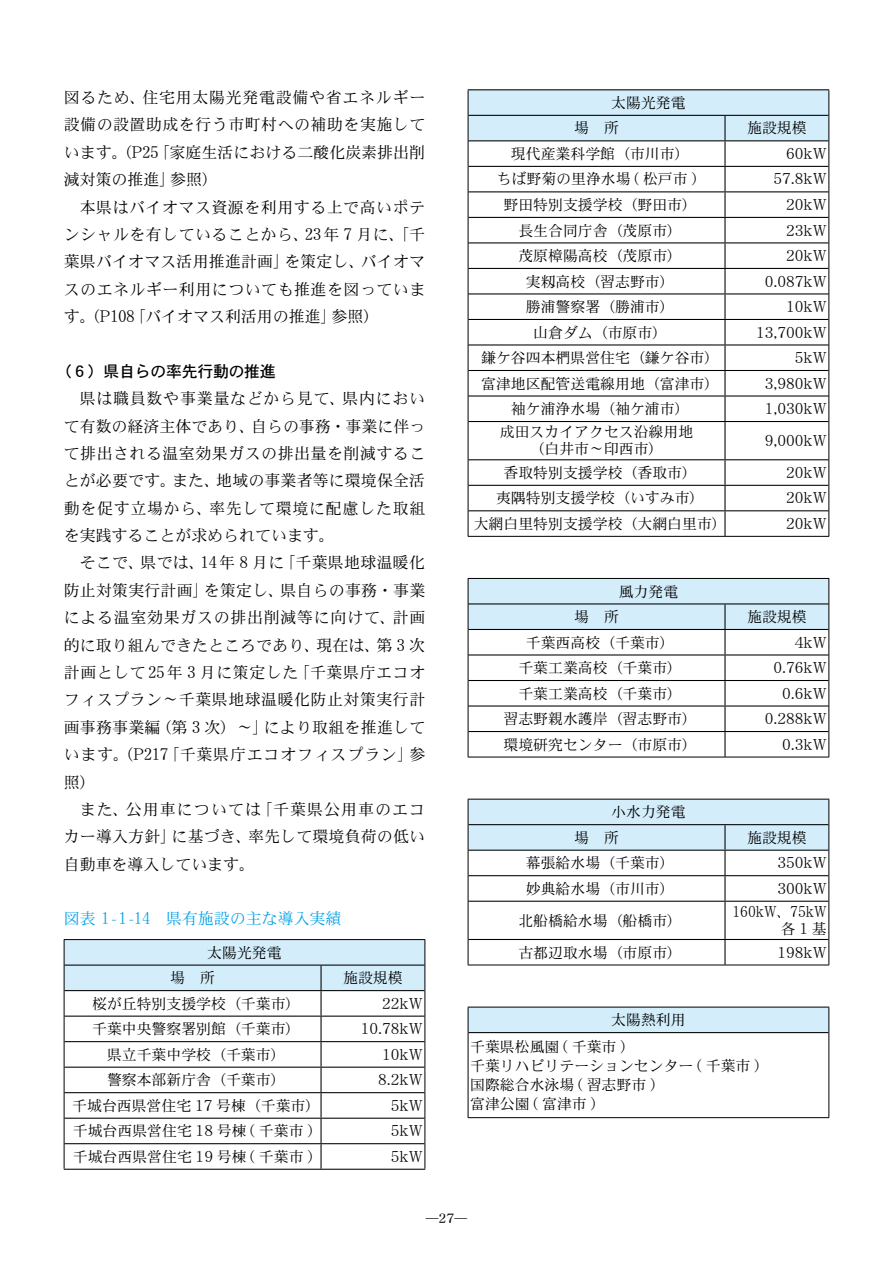
<style>
.page{position:relative;width:893px;height:1263px;background:#fff}
.page>*{position:absolute;margin:0;border:0;box-sizing:border-box;transform-origin:0 0}
.t1{font:15.9px/27.5px "DFHS Mincho Pro 6 N W3";letter-spacing:.015em;color:#000;text-align:justify}
.t2{font:15.9px "DFHS Mincho Pro 6 N W3";color:#00a0e9}
.t3{font:15.9px "DFHS Gothic Pro 6 N W5";letter-spacing:-.02em;color:#000}
.t4{font:14.85px/25.5px "DFHS Mincho Pro 6 N W3";color:#000}
.t5{font:14.85px/17px "DFHS Mincho Pro 6 N W3";color:#000;text-align:right;scale:.9 1}
.t6{font:12.75px "DFHS Mincho Pro 6 N W5";color:#000}
</style>
<div class="page">
<hr style="left:468px;top:89px;width:257px;height:1px;background:#000">
<hr style="left:725px;top:89px;width:104px;height:1px;background:#000">
<hr style="left:468px;top:421px;width:257px;height:1px;background:#000">
<hr style="left:725px;top:421px;width:103px;height:1px;background:#000">
<hr style="left:724px;top:422px;width:1px;height:37px;background:#000">
<hr style="left:468px;top:459px;width:257px;height:1px;background:#000">
<hr style="left:725px;top:459px;width:103px;height:1px;background:#000">
<hr style="left:468px;top:485px;width:257px;height:1px;background:#000">
<hr style="left:725px;top:485px;width:103px;height:1px;background:#000">
<hr style="left:468px;top:510px;width:257px;height:1px;background:#000">
<hr style="left:725px;top:510px;width:103px;height:1px;background:#000">
<svg style="left:724px;top:460px;width:1px;height:76px"></svg>
<svg style="left:468px;top:90px;width:361px;height:331px"></svg>
<hr style="left:468px;top:421px;width:1px;height:39px;background:#000">
<hr style="left:828px;top:421px;width:1px;height:39px;background:#000">
<svg style="left:468px;top:460px;width:1px;height:76px"></svg>
<svg style="left:828px;top:460px;width:1px;height:76px"></svg>
<hr style="left:468px;top:536px;width:257px;height:1px;background:#000">
<hr style="left:725px;top:536px;width:104px;height:1px;background:#000">
<hr style="left:468px;top:757px;width:257px;height:1px;background:#000">
<hr style="left:725px;top:757px;width:104px;height:1px;background:#000">
<svg style="left:468px;top:578px;width:361px;height:179px"></svg>
<hr style="left:468px;top:901px;width:1px;height:38px;background:#000">
<hr style="left:828px;top:901px;width:1px;height:38px;background:#000">
<svg style="left:468px;top:940px;width:1px;height:25px"></svg>
<svg style="left:828px;top:939px;width:1px;height:26px"></svg>
<hr style="left:468px;top:965px;width:257px;height:1px;background:#000">
<hr style="left:725px;top:965px;width:104px;height:1px;background:#000">
<svg style="left:468px;top:799px;width:361px;height:102px"></svg>
<hr style="left:468px;top:901px;width:257px;height:1px;background:#000">
<hr style="left:725px;top:901px;width:103px;height:1px;background:#000">
<hr style="left:724px;top:902px;width:1px;height:37px;background:#000">
<hr style="left:468px;top:939px;width:257px;height:1px;background:#000">
<hr style="left:725px;top:939px;width:103px;height:1px;background:#000">
<svg style="left:724px;top:940px;width:1px;height:25px"></svg>
<div style="left:468px;top:1007px;width:361px;height:25px;background:#d3edfb"></div>
<hr style="left:468px;top:1007px;width:361px;height:1px;background:#000">
<svg style="left:468px;top:1007px;width:1px;height:25px"></svg>
<svg style="left:828px;top:1007px;width:1px;height:25px"></svg>
<hr style="left:468px;top:1032px;width:1px;height:85px;background:#000">
<hr style="left:828px;top:1032px;width:1px;height:85px;background:#000">
<hr style="left:468px;top:1117px;width:361px;height:1px;background:#000">
<hr style="left:468px;top:1032px;width:360px;height:1px;background:#000">
<svg style="left:64px;top:939px;width:362px;height:230px"></svg>
<hr style="left:64px;top:964px;width:257px;height:2px;background:#000">
<hr style="left:321px;top:964px;width:104px;height:2px;background:#000">
<hr style="left:320px;top:966px;width:2px;height:24px;background:#000">
<hr style="left:64px;top:990px;width:257px;height:1px;background:#000">
<hr style="left:321px;top:990px;width:104px;height:1px;background:#000">
<hr style="left:320px;top:991px;width:2px;height:24px;background:#000">
<hr style="left:64px;top:1015px;width:257px;height:2px;background:#000">
<hr style="left:321px;top:1015px;width:104px;height:2px;background:#000">
<hr style="left:320px;top:1017px;width:2px;height:24px;background:#000">
<hr style="left:64px;top:1041px;width:257px;height:1px;background:#000">
<hr style="left:321px;top:1041px;width:104px;height:1px;background:#000">
<hr style="left:320px;top:1042px;width:2px;height:25px;background:#000">
<hr style="left:64px;top:1067px;width:257px;height:1px;background:#000">
<hr style="left:321px;top:1067px;width:104px;height:1px;background:#000">
<hr style="left:320px;top:1068px;width:2px;height:24px;background:#000">
<hr style="left:64px;top:1092px;width:257px;height:1px;background:#000">
<hr style="left:321px;top:1092px;width:104px;height:1px;background:#000">
<hr style="left:320px;top:1093px;width:2px;height:25px;background:#000">
<hr style="left:64px;top:1118px;width:257px;height:1px;background:#000">
<hr style="left:321px;top:1118px;width:104px;height:1px;background:#000">
<hr style="left:320px;top:1119px;width:2px;height:24px;background:#000">
<hr style="left:64px;top:1143px;width:257px;height:1px;background:#000">
<hr style="left:321px;top:1143px;width:104px;height:1px;background:#000">
<hr style="left:320px;top:1144px;width:2px;height:25px;background:#000">
<hr style="left:64px;top:1169px;width:257px;height:1px;background:#000">
<hr style="left:321px;top:1169px;width:104px;height:1px;background:#000">
<p class="t1" style="left:64px;top:84px;width:363px">図るため、住宅用太陽光発電設備や省エネルギー設備の設置助成を行う市町村への補助を実施しています。（P25「家庭生活における二酸化炭素排出削減対策の推進」参照）</p>
<p class="t1" style="left:64px;top:193px;width:363px;text-indent:16px">本県はバイオマス資源を利用する上で高いポテンシャルを有していることから、23年 7 月に、「千葉県バイオマス活用推進計画」を策定し、バイオマスのエネルギー利用についても推進を図っています。（P108「バイオマス利活用の推進」参照）</p>
<p class="t3" style="left:56px;top:359px;width:222px">（６）県自らの率先行動の推進</p>
<p class="t1" style="left:64px;top:385px;width:363px;text-indent:16px">県は職員数や事業量などから見て、県内において有数の経済主体であり、自らの事務・事業に伴って排出される温室効果ガスの排出量を削減することが必要です。また、地域の事業者等に環境保全活動を促す立場から、率先して環境に配慮した取組を実践することが求められています。</p>
<p class="t1" style="left:64px;top:549px;width:363px;text-indent:16px">そこで、県では、14年 8 月に「千葉県地球温暖化防止対策実行計画」を策定し、県自らの事務・事業による温室効果ガスの排出削減等に向けて、計画的に取り組んできたところであり、現在は、第 3 次計画として25年 3 月に策定した「千葉県庁エコオフィスプラン～千葉県地球温暖化防止対策実行計画事務事業編（第 3 次）～」により取組を推進しています。（P217「千葉県庁エコオフィスプラン」参照）</p>
<p class="t1" style="left:64px;top:795px;width:363px;text-indent:16px">また、公用車については「千葉県公用車のエコカー導入方針」に基づき、率先して環境負荷の低い自動車を導入しています。</p>
<p class="t2" style="left:64px;top:907px;width:279px">図表 1-1-14　県有施設の主な導入実績</p>
<p class="t4" style="left:170px;top:939px;width:113px;text-indent:37px">太陽光発電場　所</p>
<p class="t4" style="left:343px;top:965px;width:61px">施設規模</p>
<p class="t4" style="left:92px;top:991px;width:210px">桜が丘特別支援学校（千葉市）</p>
<p class="t4" style="left:382px;top:991px;width:42px">22kW</p>
<p class="t4" style="left:92px;top:1016px;width:210px">千葉中央警察署別館（千葉市）</p>
<p class="t4" style="left:361px;top:1016px;width:64px">10.78kW</p>
<p class="t4" style="left:107px;top:1042px;width:180px">県立千葉中学校（千葉市）</p>
<p class="t4" style="left:382px;top:1042px;width:42px">10kW</p>
<p class="t4" style="left:107px;top:1067px;width:180px">警察本部新庁舎（千葉市）</p>
<p class="t4" style="left:378px;top:1067px;width:46px">8.2kW</p>
<p class="t4" style="left:72px;top:1093px;width:250px">千城台西県営住宅 17 号棟（千葉市）</p>
<p class="t4" style="left:391px;top:1093px;width:33px">5kW</p>
<p class="t4" style="left:73px;top:1118px;width:241px">千城台西県営住宅 18 号棟 ( 千葉市 )</p>
<p class="t4" style="left:391px;top:1118px;width:33px">5kW</p>
<p class="t4" style="left:73px;top:1144px;width:241px">千城台西県営住宅 19 号棟 ( 千葉市 )</p>
<p class="t4" style="left:391px;top:1144px;width:33px">5kW</p>
<p class="t4" style="left:574px;top:90px;width:113px;text-indent:37px">太陽光発電場　所</p>
<p class="t4" style="left:747px;top:115px;width:61px">施設規模</p>
<p class="t4" style="left:511px;top:141px;width:180px">現代産業科学館（市川市）</p>
<p class="t4" style="left:786px;top:141px;width:42px">60kW</p>
<p class="t4" style="left:497px;top:166px;width:201px">ちば野菊の里浄水場 ( 松戸市 )</p>
<p class="t4" style="left:773px;top:166px;width:55px">57.8kW</p>
<p class="t4" style="left:503px;top:192px;width:195px">野田特別支援学校（野田市）</p>
<p class="t4" style="left:786px;top:192px;width:42px">20kW</p>
<p class="t4" style="left:518px;top:217px;width:165px">長生合同庁舎（茂原市）</p>
<p class="t4" style="left:786px;top:217px;width:42px">23kW</p>
<p class="t4" style="left:518px;top:243px;width:165px">茂原樟陽高校（茂原市）</p>
<p class="t4" style="left:786px;top:243px;width:42px">20kW</p>
<p class="t4" style="left:526px;top:268px;width:150px">実籾高校（習志野市）</p>
<p class="t4" style="left:765px;top:268px;width:64px">0.087kW</p>
<p class="t4" style="left:526px;top:294px;width:150px">勝浦警察署（勝浦市）</p>
<p class="t4" style="left:786px;top:294px;width:42px">10kW</p>
<p class="t4" style="left:533px;top:319px;width:135px">山倉ダム（市原市）</p>
<p class="t4" style="left:756px;top:319px;width:72px">13,700kW</p>
<p class="t4" style="left:481px;top:345px;width:240px">鎌ケ谷四本椚県営住宅（鎌ケ谷市）</p>
<p class="t4" style="left:795px;top:345px;width:33px">5kW</p>
<p class="t4" style="left:481px;top:370px;width:240px">富津地区配管送電線用地（富津市）</p>
<p class="t4" style="left:765px;top:370px;width:64px">3,980kW</p>
<p class="t4" style="left:511px;top:396px;width:180px">袖ケ浦浄水場（袖ケ浦市）</p>
<p class="t4" style="left:765px;top:396px;width:64px">1,030kW</p>
<p class="t4" style="left:500px;top:424px;width:195px;line-height:17px;text-align:center">成田スカイアクセス沿線用地（白井市～印西市）</p>
<p class="t4" style="left:765px;top:428px;width:64px">9,000kW</p>
<p class="t4" style="left:503px;top:460px;width:195px">香取特別支援学校（香取市）</p>
<p class="t4" style="left:786px;top:460px;width:42px">20kW</p>
<p class="t4" style="left:496px;top:485px;width:210px">夷隅特別支援学校（いすみ市）</p>
<p class="t4" style="left:786px;top:485px;width:42px">20kW</p>
<p class="t4" style="left:474px;top:511px;width:254px">大網白里特別支援学校（大網白里市）</p>
<p class="t4" style="left:786px;top:511px;width:42px">20kW</p>
<p class="t4" style="left:574px;top:578px;width:106px;text-indent:44px">風力発電場　所</p>
<p class="t4" style="left:747px;top:604px;width:61px">施設規模</p>
<p class="t4" style="left:526px;top:629px;width:150px">千葉西高校（千葉市）</p>
<p class="t4" style="left:795px;top:629px;width:33px">4kW</p>
<p class="t4" style="left:518px;top:655px;width:165px">千葉工業高校（千葉市）</p>
<p class="t4" style="left:773px;top:655px;width:55px">0.76kW</p>
<p class="t4" style="left:518px;top:680px;width:165px">千葉工業高校（千葉市）</p>
<p class="t4" style="left:782px;top:680px;width:46px">0.6kW</p>
<p class="t4" style="left:503px;top:706px;width:195px">習志野親水護岸（習志野市）</p>
<p class="t4" style="left:765px;top:706px;width:64px">0.288kW</p>
<p class="t4" style="left:503px;top:731px;width:195px">環境研究センター（市原市）</p>
<p class="t4" style="left:782px;top:731px;width:46px">0.3kW</p>
<p class="t4" style="left:574px;top:799px;width:113px;text-indent:37px">小水力発電場　所</p>
<p class="t4" style="left:747px;top:825px;width:61px">施設規模</p>
<p class="t4" style="left:526px;top:850px;width:150px">幕張給水場（千葉市）</p>
<p class="t4" style="left:777px;top:850px;width:51px">350kW</p>
<p class="t4" style="left:526px;top:876px;width:150px">妙典給水場（市川市）</p>
<p class="t4" style="left:777px;top:876px;width:51px">300kW</p>
<p class="t4" style="left:518px;top:907px;width:165px">北船橋給水場（船橋市）</p>
<p class="t5" style="left:732px;top:903px;width:106px">160kW、75kW各1基</p>
<p class="t4" style="left:518px;top:939px;width:165px">古都辺取水場（市原市）</p>
<p class="t4" style="left:777px;top:939px;width:51px">198kW</p>
<p class="t4" style="left:470px;top:1006px;width:217px;line-height:26.5px;text-indent:141px">太陽熱利用千葉県松風園 ( 千葉市 )</p>
<p class="t4" style="left:470px;top:1056px;width:290px;line-height:19.2px">千葉リハビリテーションセンター ( 千葉市 )国際総合水泳場 ( 習志野市 )<br>富津公園 ( 富津市 )</p>
<p class="t6" style="left:426px;top:1209px;width:43px">―27―</p>
</div>
